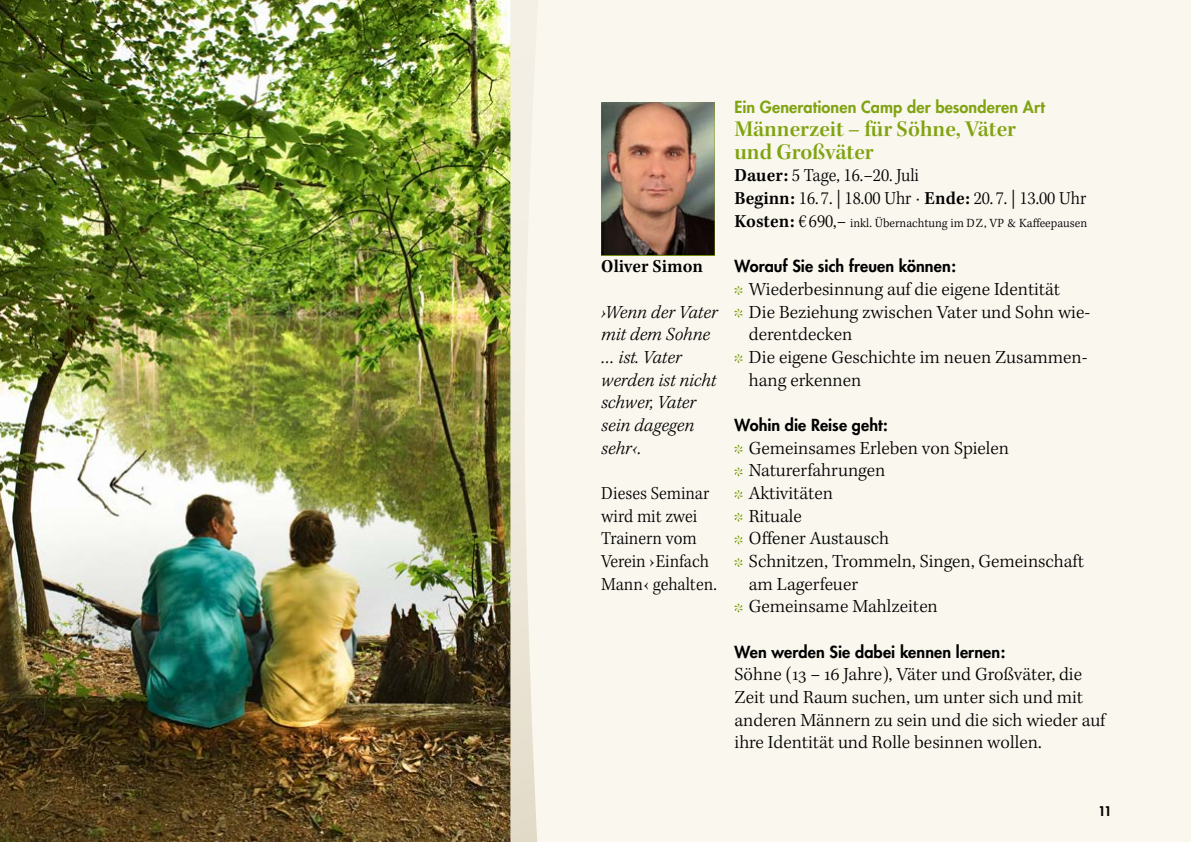
<style>
.page{position:relative;width:1191px;height:842px;background:#faf7ee}
.page>*{position:absolute;margin:0;border:0;box-sizing:border-box;transform-origin:0 0}
.t1{font:23px/22.6px "Kepler Std Semibold Subh";color:#80a312}
.t2{font:300 19px/22.6px "Kepler Std";color:#000}
.t3{font:19px/22.6px "Kepler Std Light Scn";color:#000}
.t4{font:italic 300 19px/22.6px "Kepler Std";color:#000}
.t5{font:19px "Kepler Std Semibold Scn Capt";color:#000}
.t6{font:800 16.2px "Futura Std";letter-spacing:.005em;color:#000}
.t7{font:800 16.2px "Futura Std";letter-spacing:.01em;color:#80a312}
.t8{font:13px "Kepler Std Light Scn Capt";color:#000}
.t9{font:800 13px "Futura Std";color:#000}
.s1{font-family:"Kepler Std Semibold Scn Capt"}
.s2{font-family:"Kepler Std Semibold Scn Capt";font-size:19px}
.s3{font-family:"Kepler Std Light Scn";font-size:19px}
</style>
<div class="page">
<img style="left:0;top:0;width:510px;height:842px">
<svg style="left:510px;top:42px;width:27px;height:800px"></svg>
<svg style="left:734px;top:286px;width:8px;height:9px"></svg>
<svg style="left:734px;top:309px;width:8px;height:9px"></svg>
<svg style="left:734px;top:354px;width:8px;height:9px"></svg>
<svg style="left:734px;top:445px;width:8px;height:9px"></svg>
<svg style="left:734px;top:467px;width:8px;height:9px"></svg>
<svg style="left:734px;top:490px;width:8px;height:9px"></svg>
<svg style="left:734px;top:513px;width:8px;height:9px"></svg>
<svg style="left:734px;top:535px;width:8px;height:9px"></svg>
<svg style="left:734px;top:558px;width:8px;height:9px"></svg>
<svg style="left:734px;top:603px;width:8px;height:9px"></svg>
<img style="left:601px;top:102px;width:113px;height:153px">
<p class="t5" style="left:601px;top:256px;width:103px">Oliver Simon</p>
<p class="t4" style="left:601px;top:301px;width:118px">›Wenn der Vater mit dem Sohne … ist. Vater werden ist nicht schwer, Vater sein dagegen sehr‹.</p>
<p class="t3" style="left:601px;top:482px;width:117px">Dieses Seminar wird mit zwei<br>Trainern vom<br>Verein ›Einfach<br>Mann‹ gehalten.</p>
<p class="t7" style="left:734px;top:97px;width:312px">Ein Generationen Camp der besonderen Art</p>
<p class="t1" style="left:734px;top:118px;width:283px">Männerzeit – für Söhne, Väter und Großväter</p>
<p class="t3" style="left:734px;top:165px;width:353px"><span class="s1">Dauer:</span> 5 Tage, 16.–20. Juli<br><span class="s1">Beginn:</span> 16. 7. | 18.00 Uhr · <span class="s1">Ende:</span> 20. 7. | 13.00 Uhr</p>
<p class="t8" style="left:734px;top:215px;width:354px"><span class="s2">Kosten:</span> <span class="s3">€ 690,–</span> inkl. Übernachtung im DZ, VP &amp; Kaffeepausen</p>
<p class="t6" style="left:734px;top:256px;width:223px">Worauf Sie sich freuen können:</p>
<p class="t2" style="left:749px;top:278px;width:343px">Wiederbesinnung auf die eigene Identität<br>Die Beziehung zwischen Vater und Sohn wie&shy;derentdecken<br>Die eigene Geschichte im neuen Zusammen&shy;hang erkennen</p>
<p class="t6" style="left:734px;top:415px;width:155px">Wohin die Reise geht:</p>
<p class="t2" style="left:749px;top:437px;width:337px">Gemeinsames Erleben von Spielen<br>Naturerfahrungen<br>Aktivitäten<br>Rituale<br>Offener Austausch<br>Schnitzen, Trommeln, Singen, Gemeinschaft am Lagerfeuer<br>Gemeinsame Mahlzeiten</p>
<p class="t6" style="left:734px;top:641px;width:273px">Wen werden Sie dabei kennen lernen:</p>
<p class="t2" style="left:734px;top:664px;width:372px">Söhne (13 – 16 Jahre), Väter und Großväter, die Zeit und Raum suchen, um unter sich und mit anderen Männern zu sein und die sich wieder auf ihre Identität und Rolle besinnen wollen.</p>
<p class="t9" style="left:1098px;top:803px;width:15px">11</p>
</div>
